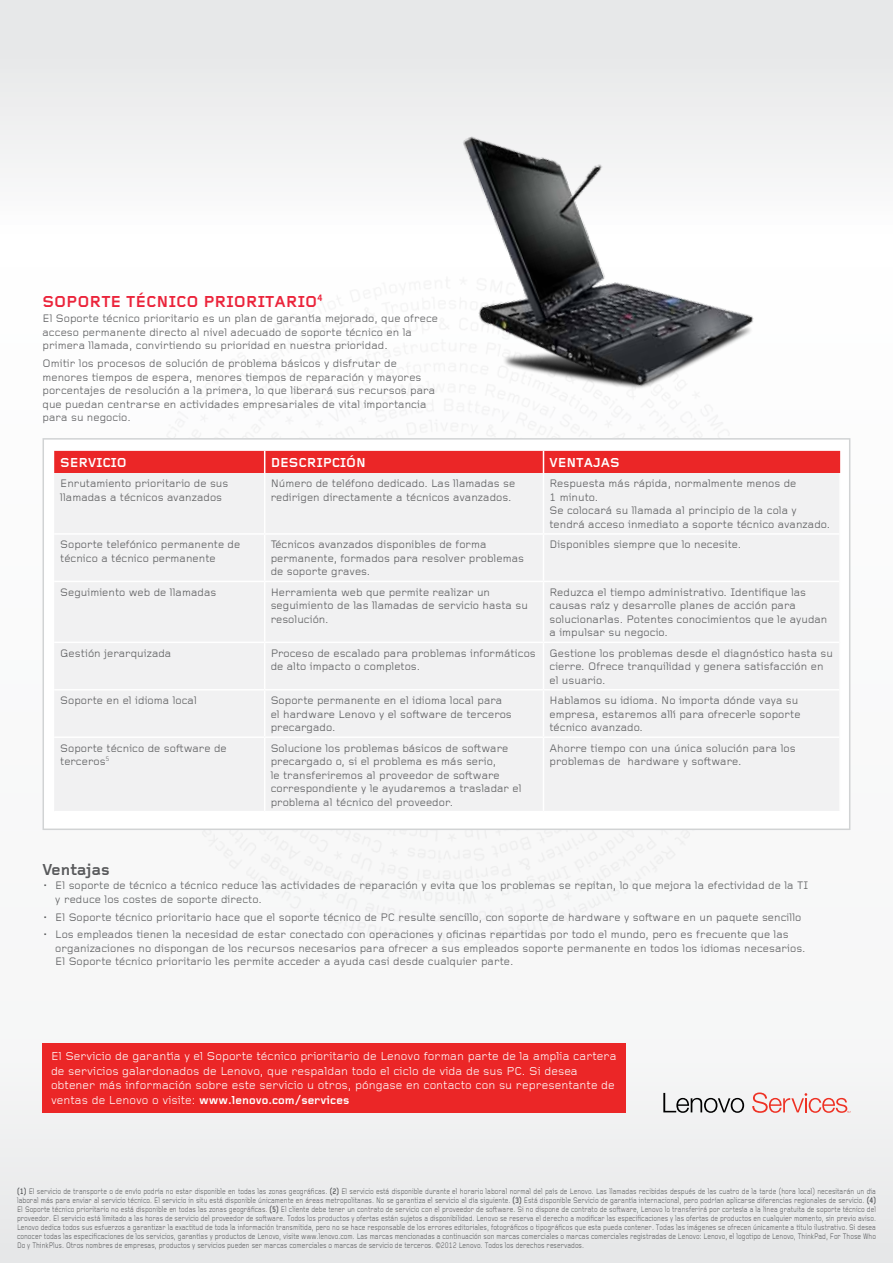
<style>
.page{position:relative;width:893px;height:1263px;background:#efeff0}
.page>*{position:absolute;margin:0;border:0;box-sizing:border-box;transform-origin:0 0}
.t1{font:700 16.5px "Foundry Gridnik";color:#eb243b}
.t2{font:700 16.5px "Foundry Gridnik";color:#58595b}
.t3{font:700 13.5px "Foundry Gridnik";color:#fff}
.t4{font:12px/14.4px "Foundry Gridnik";color:#fff}
.t5{font:11.25px/13.5px "Foundry Gridnik";color:#58595b}
.t6{font:8.25px/9px "Foundry Gridnik";color:#58595b;text-align:justify;scale:.8 1}
.s1{font-weight:700}
</style>
<div class="page">
<div style="left:0;top:207px;width:893px;height:700px;background:#fbfbfb"></div>
<svg style="left:663px;top:1093px;width:81px;height:20px"></svg>
<svg style="left:752px;top:1092px;width:98px;height:21px"></svg>
<div style="left:43px;top:438px;width:807px;height:392px;background:#fff;border:2px solid #d1d3d4"></div>
<div style="left:54px;top:473px;width:785px;height:338px;background:#f1f1f2"></div>
<div style="left:54px;top:451px;width:786px;height:22px;background:#eb2627"></div>
<hr style="left:264px;top:473px;width:1px;height:60px;background:#fff">
<hr style="left:543px;top:473px;width:1px;height:60px;background:#fff">
<hr style="left:54px;top:533px;width:211px;height:2px;background:#fff">
<hr style="left:264px;top:535px;width:1px;height:46px;background:#fff">
<hr style="left:265px;top:533px;width:278px;height:2px;background:#fff">
<hr style="left:543px;top:535px;width:1px;height:46px;background:#fff">
<hr style="left:543px;top:533px;width:296px;height:2px;background:#fff">
<hr style="left:54px;top:581px;width:211px;height:1px;background:#fff">
<hr style="left:264px;top:582px;width:1px;height:60px;background:#fff">
<hr style="left:265px;top:581px;width:278px;height:1px;background:#fff">
<hr style="left:543px;top:582px;width:1px;height:60px;background:#fff">
<hr style="left:543px;top:581px;width:296px;height:1px;background:#fff">
<hr style="left:54px;top:642px;width:211px;height:1px;background:#fff">
<hr style="left:264px;top:643px;width:1px;height:46px;background:#fff">
<hr style="left:265px;top:642px;width:278px;height:1px;background:#fff">
<hr style="left:543px;top:643px;width:1px;height:46px;background:#fff">
<hr style="left:543px;top:642px;width:296px;height:1px;background:#fff">
<hr style="left:54px;top:689px;width:211px;height:1px;background:#fff">
<hr style="left:264px;top:690px;width:1px;height:46px;background:#fff">
<hr style="left:265px;top:689px;width:278px;height:1px;background:#fff">
<hr style="left:543px;top:690px;width:1px;height:46px;background:#fff">
<hr style="left:543px;top:689px;width:296px;height:1px;background:#fff">
<hr style="left:54px;top:736px;width:211px;height:2px;background:#fff">
<hr style="left:264px;top:738px;width:1px;height:73px;background:#fff">
<hr style="left:265px;top:736px;width:278px;height:2px;background:#fff">
<hr style="left:543px;top:738px;width:1px;height:73px;background:#fff">
<hr style="left:543px;top:736px;width:296px;height:2px;background:#fff">
<div style="left:43px;top:1043px;width:583px;height:70px;background:#eb2627"></div>
<img style="left:365px;top:136px;width:445px;height:323px">
<h1 class="t1" style="left:43px;top:292px;width:282px">SOPORTE TÉCNICO PRIORITARIO<sup>4</sup></h1>
<p class="t5" style="left:43px;top:313px;width:397px">El Soporte técnico prioritario es un plan de garantía mejorado, que ofrece acceso permanente directo al nivel adecuado de soporte técnico en la primera llamada, convirtiendo su prioridad en nuestra prioridad.</p>
<p class="t5" style="left:43px;top:357px;width:394px">Omitir los procesos de solución de problema básicos y disfrutar de menores tiempos de espera, menores tiempos de reparación y mayores porcentajes de resolución a la primera, lo que liberará sus recursos para que puedan centrarse en actividades empresariales de vital importancia para su negocio.</p>
<p class="t3" style="left:60px;top:455px;width:45px">Servicio</p>
<p class="t3" style="left:271px;top:455px;width:10px">Descripción</p>
<p class="t3" style="left:549px;top:455px;width:10px">Venta</p>
<p class="t3" style="left:593px;top:455px;width:18px">jas</p>
<p class="t5" style="left:60px;top:477px;width:170px">Enrutamiento prioritario de sus llamadas a técnicos avanzados</p>
<p class="t5" style="left:271px;top:477px;width:246px">Número de teléfono dedicado. Las llamadas se redirigen directamente a técnicos avanzados.</p>
<p class="t5" style="left:549px;top:477px;width:282px">Respuesta más rápida, normalmente menos de<br>1 minuto.<br>Se colocará su llamada al principio de la cola y tendrá acceso inmediato a soporte técnico avanzado.</p>
<p class="t5" style="left:60px;top:538px;width:182px">Soporte telefónico permanente de técnico a técnico permanente</p>
<p class="t5" style="left:271px;top:538px;width:255px">Técnicos avanzados disponibles de forma permanente, formados para resolver problemas de soporte graves.</p>
<p class="t5" style="left:549px;top:538px;width:193px">Disponibles siempre que lo necesite.</p>
<p class="t5" style="left:60px;top:586px;width:158px">Seguimiento web de llamadas</p>
<p class="t5" style="left:271px;top:586px;width:259px">Herramienta web que permite realizar un seguimiento de las llamadas de servicio hasta su resolución.</p>
<p class="t5" style="left:549px;top:586px;width:280px">Reduzca el tiempo administrativo. Identifique las causas raíz y desarrolle planes de acción para solucionarlas. Potentes conocimientos que le ayudan a impulsar su negocio.</p>
<p class="t5" style="left:60px;top:647px;width:113px">Gestión jerarquizada</p>
<p class="t5" style="left:271px;top:647px;width:267px">Proceso de escalado para problemas informáticos de alto impacto o completos.</p>
<p class="t5" style="left:549px;top:647px;width:285px">Gestione los problemas desde el diagnóstico hasta su cierre. Ofrece tranquilidad y genera satisfacción en el usuario.</p>
<p class="t5" style="left:60px;top:694px;width:138px">Soporte en el idioma local</p>
<p class="t5" style="left:271px;top:694px;width:243px">Soporte permanente en el idioma local para el hardware Lenovo y el software de terceros precargado.</p>
<p class="t5" style="left:549px;top:694px;width:253px">Hablamos su idioma. No importa dónde vaya su empresa, estaremos allí para ofrecerle soporte técnico avanzado.</p>
<p class="t5" style="left:60px;top:742px;width:168px">Soporte técnico de software de terceros<sup>5</sup></p>
<p class="t5" style="left:271px;top:742px;width:252px">Solucione los problemas básicos de software precargado o, si el problema es más serio,<br>le transferiremos al proveedor de software correspondiente y le ayudaremos a trasladar el problema al técnico del proveedor.</p>
<p class="t5" style="left:549px;top:742px;width:248px">Ahorre tiempo con una única solución para los problemas de hardware y software.</p>
<h1 class="t2" style="left:43px;top:860px;width:69px">Ventajas</h1>
<p class="t5" style="left:55px;top:879px;width:754px;text-indent:-13px">• El soporte de técnico a técnico reduce las actividades de reparación y evita que los problemas se repitan, lo que mejora la efectividad de la TI y reduce los costes de soporte directo.</p>
<p class="t5" style="left:43px;top:911px;width:760px">• El Soporte técnico prioritario hace que el soporte técnico de PC resulte sencillo, con soporte de hardware y software en un paquete sencillo</p>
<p class="t5" style="left:55px;top:928px;width:752px;text-indent:-13px">• Los empleados tienen la necesidad de estar conectado con operaciones y oficinas repartidas por todo el mundo, pero es frecuente que las organizaciones no dispongan de los recursos necesarios para ofrecer a sus empleados soporte permanente en todos los idiomas necesarios.<br>El Soporte técnico prioritario les permite acceder a ayuda casi desde cualquier parte.</p>
<p class="t4" style="left:51px;top:1050px;width:567px">El Servicio de garantía y el Soporte técnico prioritario de Lenovo forman parte de la amplia cartera de servicios galardonados de Lenovo, que respaldan todo el ciclo de vida de sus PC. Si desea obtener más información sobre este servicio u otros, póngase en contacto con su representante de ventas de Lenovo o visite: <span class="s1">www.lenovo.com/services</span></p>
<p class="t6" style="left:17px;top:1187px;width:1075px"><span class="s1">(1)</span> El servicio de transporte o de envío podría no estar disponible en todas las zonas geográficas. <span class="s1">(2)</span> El servicio está disponible durante el horario laboral normal del país de Lenovo. Las llamadas recibidas después de las cuatro de la tarde (hora local) necesitarán un día laboral más para enviar al servicio técnico. El servicio in situ está disponible únicamente en áreas metropolitanas. No se garantiza el servicio al día siguiente. <span class="s1">(3)</span> Está disponible Servicio de garantía internacional, pero podrían aplicarse diferencias regionales de servicio. <span class="s1">(4)<br></span>El Soporte técnico prioritario no está disponible en todas las zonas geográficas. <span class="s1">(5)</span> El cliente debe tener un contrato de servicio con el proveedor de software. Si no dispone de contrato de software, Lenovo lo transferirá por cortesía a la línea gratuita de soporte técnico del proveedor. El servicio está limitado a las horas de servicio del proveedor de software. Todos los productos y ofertas están sujetos a disponibilidad. Lenovo se reserva el derecho a modificar las especificaciones y las ofertas de productos en cualquier momento, sin previo aviso.<br>Lenovo dedica todos sus esfuerzos a garantizar la exactitud de toda la información transmitida, pero no se hace responsable de los errores editoriales, fotográficos o tipográficos que esta pueda contener. Todas las imágenes se ofrecen únicamente a título ilustrativo. Si desea conocer todas las especificaciones de los servicios, garantías y productos de Lenovo, visite www.lenovo.com. Las marcas mencionadas a continuación son marcas comerciales o marcas comerciales registradas de Lenovo: Lenovo, el logotipo de Lenovo, ThinkPad, For Those Who Do y ThinkPlus. Otros nombres de empresas, productos y servicios pueden ser marcas comerciales o marcas de servicio de terceros. ©2012 Lenovo. Todos los derechos reservados.</p>
</div>
